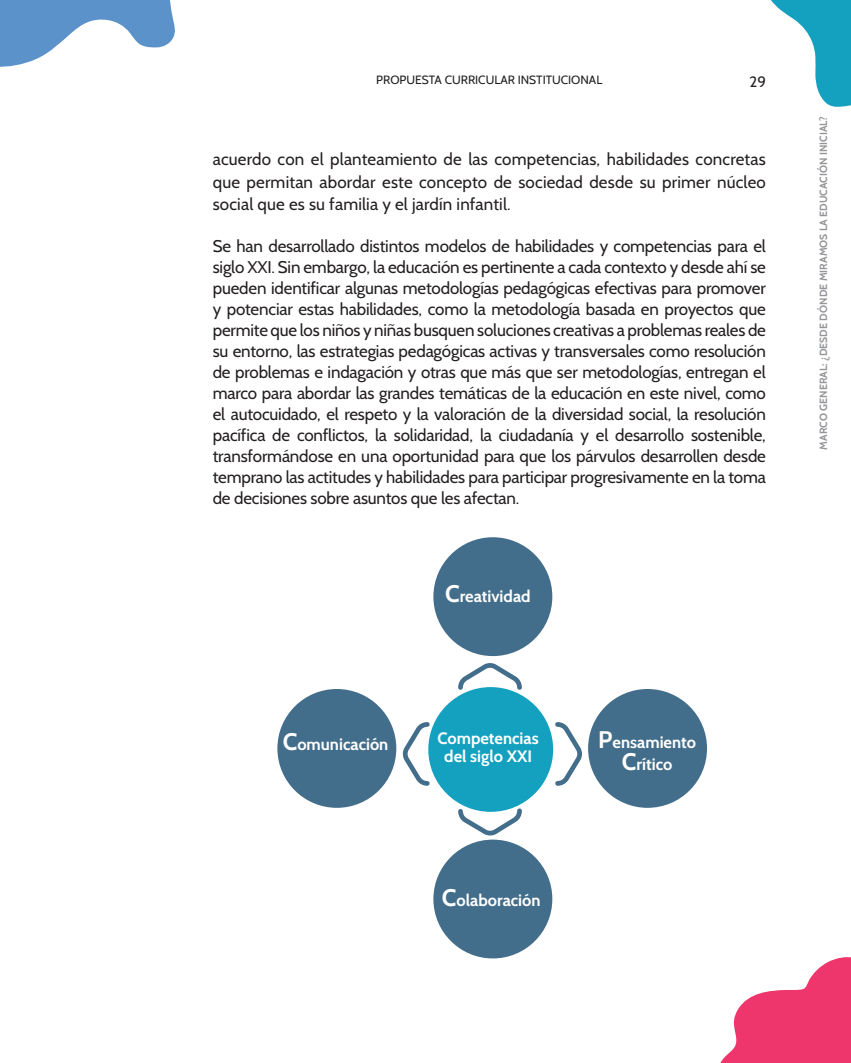
<style>
.page{position:relative;width:851px;height:1063px;background:#fff}
.page>*{position:absolute;margin:0;border:0;box-sizing:border-box;transform-origin:0 0}
.Default{font:16.95px/21px "Cabin";letter-spacing:-.005em;color:#231f20;text-align:justify}
.t1{font:700 16.5px/18px "Cabin";color:#fff;text-align:center}
.t2{font:15px "Cabin";color:#231f20}
.t3{font:12px "Cabin";color:#231f20}
.t4{font:700 10.5px "Cabin";letter-spacing:.005em;color:#939598}
.s1{font-size:24px}
</style>
<div class="page">
<svg style="left:771px;top:0;width:79px;height:107px"></svg>
<svg style="left:0;top:0;width:175px;height:67px"></svg>
<svg style="left:720px;top:957px;width:130px;height:106px"></svg>
<div style="left:428px;top:687px;width:125px;height:125px;background:#13a1bf;border-radius:50%"></div>
<div style="left:433px;top:537px;width:119px;height:119px;background:#436e8b;border-radius:50%"></div>
<div style="left:588px;top:689px;width:119px;height:119px;background:#436e8b;border-radius:50%"></div>
<div style="left:277px;top:689px;width:119px;height:119px;background:#436e8b;border-radius:50%"></div>
<svg style="left:552px;top:722px;width:30px;height:64px"></svg>
<svg style="left:402px;top:722px;width:30px;height:64px"></svg>
<svg style="left:458px;top:663px;width:64px;height:29px"></svg>
<div style="left:433px;top:840px;width:119px;height:118px;background:#436e8b;border-radius:50%"></div>
<svg style="left:458px;top:806px;width:64px;height:34px"></svg>
<p class="t3" style="left:376px;top:72px;width:227px">PROPUESTA CURRICULAR INSTITUCIONAL</p>
<p class="t2" style="left:749px;top:72px;width:18px">29</p>
<p class="Default" style="left:213px;top:148px;width:554px;line-height:22.5px">acuerdo con el planteamiento de las competencias, habilidades concretas que permitan abordar este concepto de sociedad desde su primer núcleo social que es su familia y el jardín infantil.</p>
<p class="Default" style="left:213px;top:236px;width:554px">Se han desarrollado distintos modelos de habilidades y competencias para el siglo XXI. Sin embargo, la educación es pertinente a cada contexto y desde ahí se pueden identificar algunas metodologías pedagógicas efectivas para promover y potenciar estas habilidades, como la metodología basada en proyectos que permite que los niños y niñas busquen soluciones creativas a problemas reales de su entorno, las estrategias pedagógicas activas y transversales como resolución de problemas e indagación y otras que más que ser metodologías, entregan el marco para abordar las grandes temáticas de la educación en este nivel, como el autocuidado, el respeto y la valoración de la diversidad social, la resolución pacífica de conflictos, la solidaridad, la ciudadanía y el desarrollo sostenible, transformándose en una oportunidad para que los párvulos desarrollen desde temprano las actitudes y habilidades para participar progresivamente en la toma de decisiones sobre asuntos que les afectan.</p>
<p class="t1" style="left:445px;top:587px;width:87px"><span class="s1">C</span>reatividad</p>
<p class="t4" style="left:816px;top:450px;width:335px;rotate:-90deg">MARCO GENERAL: ¿DESDE DÓNDE MIRAMOS LA EDUCACIÓN INICIAL?</p>
<p class="t1" style="left:283px;top:735px;width:107px"><span class="s1">C</span>omunicación</p>
<p class="t1" style="left:598px;top:731px;width:99px;line-height:22.5px"><span class="s1">P</span>ensamiento<br><span class="s1">C</span>rítico</p>
<p class="t1" style="left:437px;top:729px;width:103px">Competencias del siglo XXI</p>
<p class="t1" style="left:442px;top:891px;width:100px"><span class="s1">C</span>olaboración</p>
</div>
